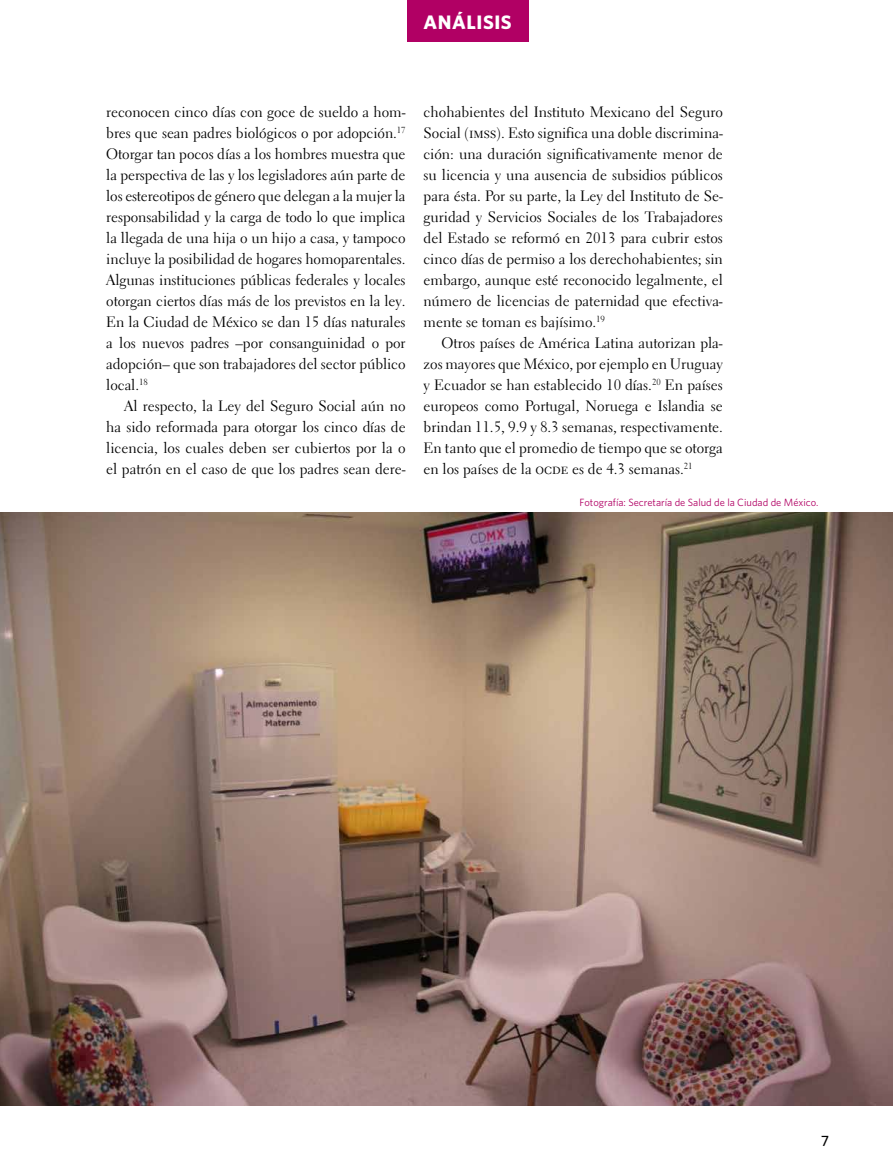
<style>
.page{position:relative;width:893px;height:1170px;background:#fff}
.page>*{position:absolute;margin:0;border:0;box-sizing:border-box;transform-origin:0 0}
.t1{font:700 19.5px "Whitney";letter-spacing:.03em;color:#fff}
.t2{font:15px/21px "Electra LT Std";color:#000;text-align:justify}
.t3{font:500 15px "Whitney";color:#000}
.t4{font:10.5px "Whitney";color:#b10064}
</style>
<div class="page">
<div style="left:407px;top:0;width:121px;height:42px;background:#b10064"></div>
<img style="left:0;top:512px;width:893px;height:593px">
<h1 class="t1" style="left:424px;top:10px;width:90px">ANÁLISIS</h1>
<p class="t2" style="left:106px;top:101px;width:301px">reconocen cinco días con goce de sueldo a hom&shy;bres que sean padres biológicos o por adopción.<sup>17<br></sup>Otorgar tan pocos días a los hombres muestra que la perspectiva de las y los legisladores aún parte de los estereotipos de género que delegan a la mujer la responsabilidad y la carga de todo lo que implica la llegada de una hija o un hijo a casa, y tampoco incluye la posibilidad de hogares homoparentales.<br>Algunas instituciones públicas federales y locales otorgan ciertos días más de los previstos en la ley.<br>En la Ciudad de México se dan 15 días naturales a los nuevos padres –por consanguinidad o por adopción– que son trabajadores del sector público local.<sup>18</sup></p>
<p class="t2" style="left:106px;top:395px;width:301px;text-indent:18px">Al respecto, la Ley del Seguro Social aún no ha sido reformada para otorgar los cinco días de licencia, los cuales deben ser cubiertos por la o el patrón en el caso de que los padres sean dere-</p>
<p class="t2" style="left:424px;top:101px;width:301px">chohabientes del Instituto Mexicano del Seguro Social (imss). Esto significa una doble discrimina&shy;ción: una duración significativamente menor de su licencia y una ausencia de subsidios públicos para ésta. Por su parte, la Ley del Instituto de Se&shy;guridad y Servicios Sociales de los Trabajadores del Estado se reformó en 2013 para cubrir estos cinco días de permiso a los derechohabientes; sin embargo, aunque esté reconocido legalmente, el número de licencias de paternidad que efectiva&shy;mente se toman es bajísimo.<sup>19</sup></p>
<p class="t2" style="left:424px;top:332px;width:301px;text-indent:18px">Otros países de América Latina autorizan pla&shy;zos mayores que México, por ejemplo en Uruguay y Ecuador se han establecido 10 días.<sup>20</sup> En países europeos como Portugal, Noruega e Islandia se brindan 11.5, 9.9 y 8.3 semanas, respectivamente.<br>En tanto que el promedio de tiempo que se otorga en los países de la ocde es de 4.3 semanas.<sup>21</sup></p>
<p class="t4" style="left:579px;top:496px;width:241px">Fotografía: Secretaría de Salud de la Ciudad de México.</p>
<p class="t3" style="left:821px;top:1131px;width:9px">7</p>
</div>
